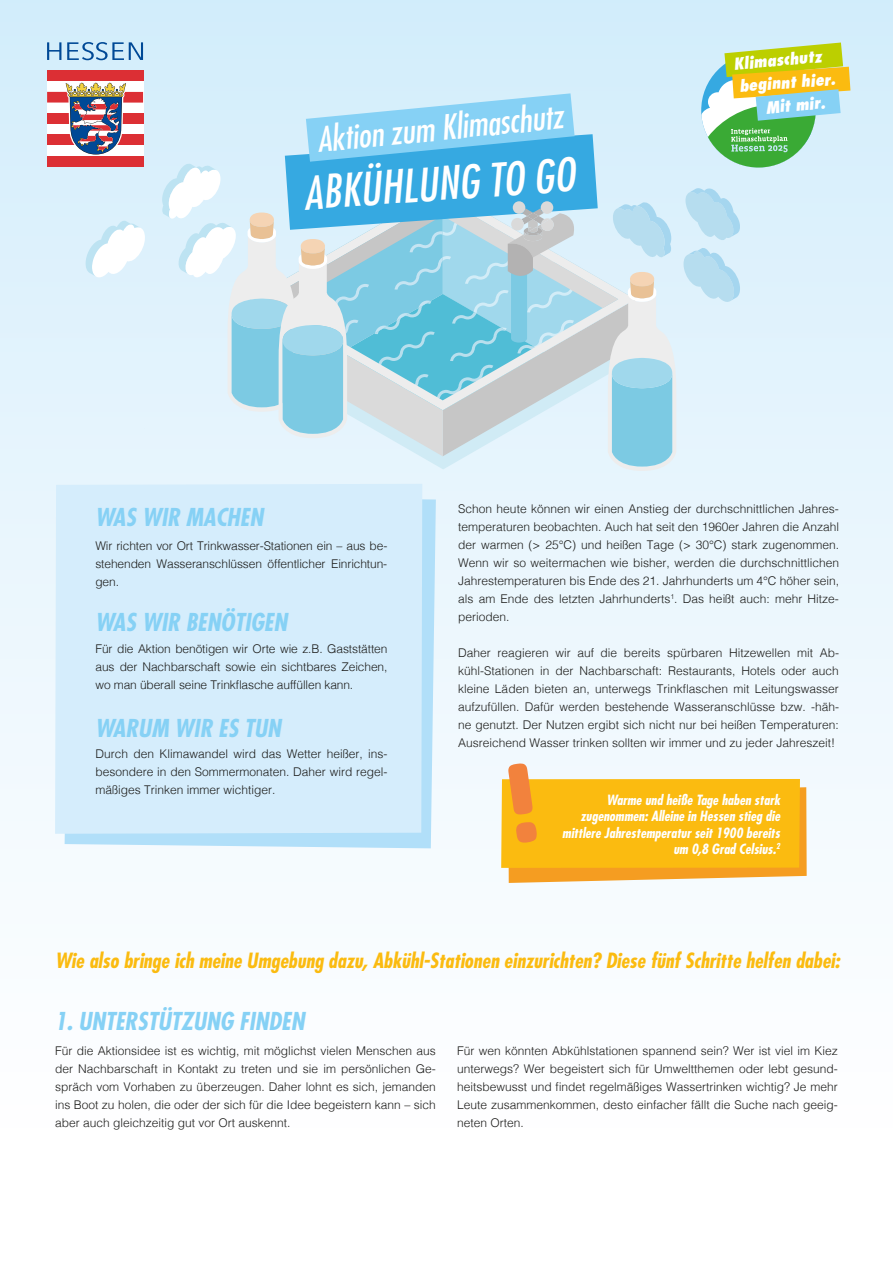
<style>
.page{position:relative;width:893px;height:1263px;background:#fff}
.page>*{position:absolute;margin:0;border:0;box-sizing:border-box;transform-origin:0 0}
.t1{font:italic condensed 44.7px "Futura Std";color:#fff}
.t2{font:italic condensed 33.6px "Futura Std";color:#fff}
.t3{font:italic 700 condensed 24px "Futura Std";color:#86d1f5}
.t4{font:italic 700 condensed 20.4px "Futura Std";color:#fbbb10}
.t5{font:italic 800 condensed 16.05px "Futura Std";color:#fff}
.t6{font:italic 700 condensed 13.8px/16.5px "Futura Std";color:#fff;text-align:right}
.t7{font:300 12px/18px "Helvetica";color:#1d1d1b;text-align:justify}
</style>
<div class="page">
<div style="left:0;top:0;width:893px;height:1263px;background:linear-gradient(to bottom,#d4edfb,#fff)"></div>
<svg style="left:701px;top:43px;width:149px;height:125px;background:#add08a"></svg>
<svg style="left:65px;top:495px;width:371px;height:353px;background:#bae2f9"></svg>
<div style="left:55px;top:484px;width:367px;height:350px;background:#d5edfc"></div>
<svg style="left:86px;top:220px;width:59px;height:58px"></svg>
<svg style="left:683px;top:248px;width:57px;height:54px;background:#c2e3f3"></svg>
<svg style="left:685px;top:188px;width:56px;height:53px;background:#c1e3f3"></svg>
<svg style="left:501px;top:763px;width:306px;height:120px"></svg>
<div style="left:47px;top:70px;width:97px;height:97px;background:#fff"></div>
<div style="left:47px;top:71px;width:96px;height:10px;background:#dc2f34"></div>
<div style="left:47px;top:92px;width:96px;height:11px;background:#dc2f34"></div>
<div style="left:47px;top:113px;width:96px;height:11px;background:#dc2f34"></div>
<div style="left:47px;top:135px;width:96px;height:10px;background:#dc2f34"></div>
<div style="left:47px;top:156px;width:96px;height:11px;background:#dc2f34"></div>
<svg style="left:64px;top:82px;width:63px;height:73px"></svg>
<svg style="left:47px;top:42px;width:14px;height:18px"></svg>
<svg style="left:67px;top:42px;width:76px;height:18px"></svg>
<svg style="left:162px;top:93px;width:514px;height:378px;background:#afdaec"></svg>
<h2 class="t2" style="left:315px;top:118px;width:248px;rotate:-5deg">Aktion zum Klimaschutz</h2>
<h1 class="t1" style="left:302px;top:166px;width:273px;rotate:-4deg">ABKÜHLUNG TO GO</h1>
<h3 class="t5" style="left:733px;top:54px;width:90px;rotate:-5deg">Klimaschutz</h3>
<h3 class="t5" style="left:739px;top:76px;width:98px;rotate:-4deg">beginnt hier.</h3>
<h3 class="t5" style="left:765px;top:97px;width:61px;rotate:-5deg">Mit mir.</h3>
<h3 class="t3" style="left:95px;top:503px;width:169px">WAS WIR MACHEN</h3>
<p class="t7" style="left:95px;top:535px;width:293px">Wir richten vor Ort Trinkwasser-Stationen ein – aus be&shy;stehenden Wasseranschlüssen öffentlicher Einrichtun&shy;gen.</p>
<h3 class="t3" style="left:95px;top:607px;width:193px">WAS WIR BENÖTIGEN</h3>
<p class="t7" style="left:95px;top:639px;width:293px">Für die Aktion benötigen wir Orte wie z.B. Gaststätten aus der Nachbarschaft sowie ein sichtbares Zeichen, wo man überall seine Trinkflasche auffüllen kann.</p>
<h3 class="t3" style="left:95px;top:713px;width:187px">WARUM WIR ES TUN</h3>
<p class="t7" style="left:95px;top:743px;width:293px">Durch den Klimawandel wird das Wetter heißer, ins&shy;besondere in den Sommermonaten. Daher wird regel&shy;mäßiges Trinken immer wichtiger.</p>
<p class="t7" style="left:458px;top:499px;width:382px">Schon heute können wir einen Anstieg der durchschnittlichen Jahres&shy;temperaturen beobachten. Auch hat seit den 1960er Jahren die Anzahl der warmen (&gt; 25°C) und heißen Tage (&gt; 30°C) stark zugenommen.<br>Wenn wir so weitermachen wie bisher, werden die durchschnittlichen Jahrestemperaturen bis Ende des 21. Jahrhunderts um 4°C höher sein, als am Ende des letzten Jahrhunderts<sup>1</sup>. Das heißt auch: mehr Hitze&shy;perioden.</p>
<p class="t7" style="left:458px;top:643px;width:382px">Daher reagieren wir auf die bereits spürbaren Hitzewellen mit Ab&shy;kühl-Stationen in der Nachbarschaft: Restaurants, Hotels oder auch kleine Läden bieten an, unterwegs Trinkflaschen mit Leitungswasser aufzufüllen. Dafür werden bestehende Wasseranschlüsse bzw. -häh&shy;ne genutzt. Der Nutzen ergibt sich nicht nur bei heißen Temperaturen:<br>Ausreichend Wasser trinken sollten wir immer und zu jeder Jahreszeit!</p>
<p class="t6" style="left:562px;top:791px;width:219px">Warme und heiße Tage haben stark zugenommen: Alleine in Hessen stieg die mittlere Jahrestemperatur seit 1900 bereits um 0,8 Grad Celsius.<sup>2</sup></p>
<h3 class="t4" style="left:55px;top:948px;width:786px">Wie also bringe ich meine Umgebung dazu, Abkühl-Stationen einzurichten? Diese fünf Schritte helfen dabei:</h3>
<h3 class="t3" style="left:55px;top:1006px;width:251px">1. UNTERSTÜTZUNG FINDEN</h3>
<p class="t7" style="left:55px;top:1041px;width:382px">Für die Aktionsidee ist es wichtig, mit möglichst vielen Menschen aus der Nachbarschaft in Kontakt zu treten und sie im persönlichen Ge&shy;spräch vom Vorhaben zu überzeugen. Daher lohnt es sich, jemanden ins Boot zu holen, die oder der sich für die Idee begeistern kann – sich aber auch gleichzeitig gut vor Ort auskennt.</p>
<p class="t7" style="left:457px;top:1041px;width:382px">Für wen könnten Abkühlstationen spannend sein? Wer ist viel im Kiez unterwegs? Wer begeistert sich für Umweltthemen oder lebt gesund&shy;heitsbewusst und findet regelmäßiges Wassertrinken wichtig? Je mehr Leute zusammenkommen, desto einfacher fällt die Suche nach geeig&shy;neten Orten.</p>
</div>
